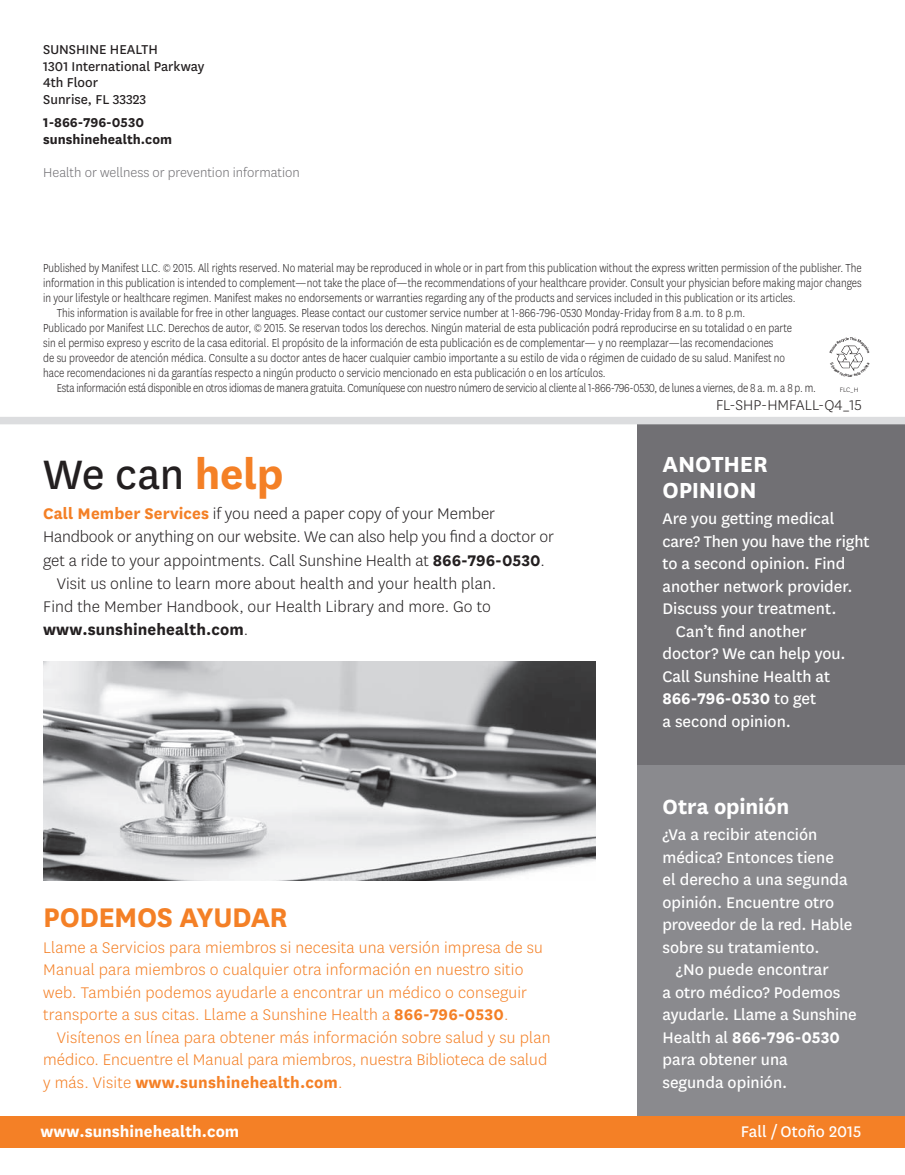
<style>
.page{position:relative;width:905px;height:1175px;background:#fff}
.page>*{position:absolute;margin:0;border:0;box-sizing:border-box;transform-origin:0 0}
.t1{font:48px "Centene Sans";color:#231f20}
.t2{font:700 31.5px "Centene Sans";letter-spacing:-.015em;color:#f48026}
.t3{font:700 25.5px/25.5px "Centene Sans";letter-spacing:-.005em;color:#fff}
.t4{font:700 24px "Centene Sans";color:#fff}
.t5{font:18px/22.5px "Centene Sans";color:#fff}
.t6{font:300 18px/22.5px "Centene Sans";letter-spacing:.01em;color:#f48026}
.t7{font:300 18px "Centene Sans";color:#231f20}
.t8{font:700 18px "Centene Sans";color:#fff}
.t9{font:700 18px "Centene Sans";letter-spacing:.005em;color:#231f20}
.t10{font:300 16.5px "Centene Sans";color:#231f20}
.t11{font:15px/16.5px "Centene Sans";color:#231f20}
.t12{font:300 15px "Centene Sans";color:#717074}
.t13{font:700 15px/16.5px "Centene Sans";color:#231f20}
.t14{font:300 13.5px "Centene Sans";color:#231f20;scale:.85 1}
.t15{font:300 13.5px "Centene Sans";letter-spacing:-.02em;color:#231f20;scale:.84 1}
.t16{font:300 7.5px "Centene Sans";color:#231f20}
.s1{font-weight:700;color:#f48026}
.s2{font-weight:700}
.s3{font-weight:300}
.s4{font-weight:400}
</style>
<div class="page">
<div style="left:637px;top:422px;width:267px;height:373px;background:#717074"></div>
<div style="left:637px;top:765px;width:267px;height:366px;background:#8a8a8e"></div>
<img style="left:43px;top:662px;width:553px;height:218px">
<div style="left:0;top:1116px;width:904px;height:31px;background:#f48026"></div>
<div style="left:0;top:417px;width:904px;height:7px;background:#dcdddf"></div>
<svg style="left:829px;top:337px;width:40px;height:34px"></svg>
<p class="t11" style="left:43px;top:41px;width:163px">Sunshine H ealth<br>1301 I nternational Parkway<br>4th Floor<br>Sunrise, FL 33323</p>
<p class="t13" style="left:43px;top:113px;width:130px">1-866-796-0530 sunshinehealth.com</p>
<p class="t12" style="left:43px;top:163px;width:258px">Health or wellness or prevention information</p>
<p class="t14" style="left:43px;top:260px;width:964px">Published by Manifest LLC. © 2015. All rights reserved. No material may be reproduced in whole or in part from this publication without the express written permission of the publisher. The</p>
<p class="t14" style="left:43px;top:275px;width:964px">information in this publication is intended to complement—not take the place of—the recommendations of your healthcare provider. Consult your physician before making major changes</p>
<p class="t14" style="left:43px;top:290px;width:886px">in your lifestyle or healthcare regimen. Manifest makes no endorsements or warranties regarding any of the products and services included in this publication or its articles.</p>
<p class="t14" style="left:57px;top:305px;width:811px">This information is available for free in other languages. Please contact our customer service number at 1-866-796-0530 Monday-Friday from 8 a.m. to 8 p.m.</p>
<p class="t14" style="left:43px;top:320px;width:882px">Publicado por Manifest LLC. Derechos de autor, © 2015. Se reservan todos los derechos. Ningún material de esta publicación podrá reproducirse en su totalidad o en parte</p>
<p class="t14" style="left:43px;top:335px;width:860px">sin el permiso expreso y escrito de la casa editorial. El propósito de la información de esta publicación es de complementar— y no reemplazar—las recomendaciones</p>
<p class="t14" style="left:43px;top:350px;width:874px">de su proveedor de atención médica. Consulte a su doctor antes de hacer cualquier cambio importante a su estilo de vida o régimen de cuidado de su salud. Manifest no</p>
<p class="t14" style="left:43px;top:365px;width:663px">hace recomendaciones ni da garantías respecto a ningún producto o servicio mencionado en esta publicación o en los artículos.</p>
<p class="t15" style="left:57px;top:380px;width:905px">Esta información está disponible en otros idiomas de manera gratuita. Comuníquese con nuestro número de servicio al cliente al 1-866-796-0530, de lunes a viernes, de 8 a. m. a 8 p. m.</p>
<p class="t16" style="left:839px;top:385px;width:20px">FLC_H</p>
<p class="t10" style="left:716px;top:395px;width:147px">FL-SHP-HMFALL-Q4_15</p>
<h1 class="t1" style="left:43px;top:442px;width:242px">We can <span class="s1">help</span></h1>
<h3 class="t7" style="left:43px;top:502px;width:453px"><span class="s1">Call Member Services</span> if you need a paper copy of your Member</h3>
<h3 class="t7" style="left:43px;top:525px;width:512px">Handbook or anything on our website. We can also help you find a doctor or</h3>
<h3 class="t7" style="left:43px;top:549px;width:503px">get a ride to your appointments. Call Sunshine Health at <span class="s2">866-796-0530</span>.</h3>
<h3 class="t7" style="left:57px;top:572px;width:441px">Visit us online to learn more about health and your health plan.</h3>
<h3 class="t7" style="left:43px;top:595px;width:449px">Find the Member Handbook, our Health Library and more. Go to</h3>
<h3 class="t9" style="left:43px;top:617px;width:207px">www.sunshinehealth.com<span class="s3">.</span></h3>
<h2 class="t2" style="left:43px;top:895px;width:246px">Podemos ayudar</h2>
<p class="t6" style="left:43px;top:935px;width:501px">Llame a Servicios para miembros si necesita una versión impresa de su Manual para miembros o cualquier otra información en nuestro sitio web. También podemos ayudarle a encontrar un médico o conseguir transporte a sus citas. Llame a Sunshine Health a <span class="s2">866-796-0530</span>.</p>
<h3 class="t6" style="left:43px;top:1025px;width:509px;text-indent:14px">Visítenos en línea para obtener más información sobre salud y su plan médico. Encuentre el Manual para miembros, nuestra Biblioteca de salud y más. Visite <span class="s2">www.sunshinehealth.com</span>.</h3>
<h3 class="t3" style="left:662px;top:450px;width:107px">Another opinion</h3>
<h3 class="t5" style="left:662px;top:506px;width:173px">Are you getting medical</h3>
<h3 class="t5" style="left:662px;top:529px;width:208px">care? Then you have the right</h3>
<h3 class="t5" style="left:662px;top:551px;width:184px">to a second opinion. Find</h3>
<h3 class="t5" style="left:662px;top:574px;width:191px">another network provider.</h3>
<h3 class="t5" style="left:662px;top:596px;width:176px">Discuss your treatment.</h3>
<h3 class="t5" style="left:676px;top:619px;width:132px">Can’t find another</h3>
<h3 class="t5" style="left:662px;top:641px;width:185px">doctor? We can help you.</h3>
<h3 class="t5" style="left:662px;top:664px;width:169px">Call Sunshine H ealth at</h3>
<h3 class="t8" style="left:662px;top:686px;width:155px">866-796-0530 <span class="s4">to get</span></h3>
<h3 class="t5" style="left:662px;top:709px;width:130px">a second opinion.</h3>
<h3 class="t4" style="left:662px;top:789px;width:128px">Otra opinión</h3>
<h3 class="t5" style="left:662px;top:822px;width:191px">¿Va a recibir atención médica? Entonces tiene<br>el derecho a una segunda opinión. Encuentre otro proveedor de la red. H able sobre su tratamiento.</h3>
<h3 class="t5" style="left:662px;top:957px;width:196px;text-indent:14px">¿No puede encontrar<br>a otro médico? Podemos ayudarle. Llame a Sunshine<br>H ealth al <span class="s2">866-796-0530 </span>para obtener una<br>segunda opinión.</h3>
<h3 class="t8" style="left:40px;top:1118px;width:200px">www.sunshinehealth.com</h3>
<h3 class="t5" style="left:740px;top:1119px;width:122px">Fall /Otoño 2015</h3>
</div>
